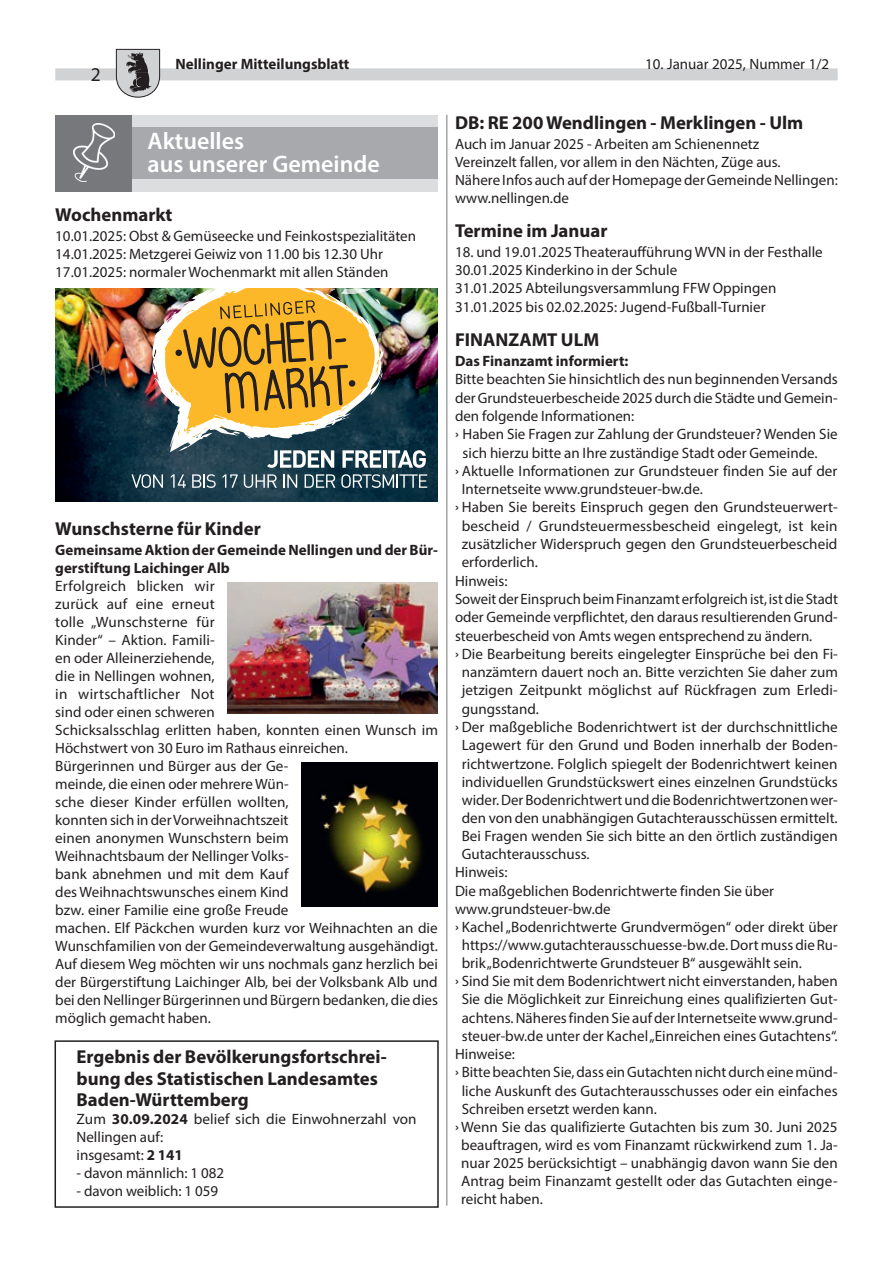
<style>
.page{position:relative;width:893px;height:1263px;background:#fff}
.page>*{position:absolute;margin:0;border:0;box-sizing:border-box;transform-origin:0 0}
.t1{font:600 24px/22.5px "Myriad Pro";color:#fff}
.t2{font:19.5px "Myriad Pro";color:#231f20}
.t3{font:700 18.75px/21px "Myriad Pro";color:#231f20}
.t4{font:15px/18px "Myriad Pro";color:#231f20}
.t5{font:700 15px/18px "Myriad Pro";color:#231f20}
.s1{font-weight:700}
.s2{font-family:"Helvetica Neue LT Std"}
</style>
<div class="page">
<div style="left:55px;top:68px;width:783px;height:12px;background:#d1d2d4"></div>
<svg style="left:115px;top:49px;width:46px;height:49px"></svg>
<div style="left:55px;top:115px;width:383px;height:76px;background:#dcdddf"></div>
<div style="left:55px;top:128px;width:383px;height:51px;background:#a8a9ad"></div>
<div style="left:55px;top:115px;width:77px;height:76px;background:#76787b"></div>
<img style="left:74px;top:124px;width:40px;height:58px">
<img style="left:56px;top:289px;width:382px;height:212px">
<img style="left:152px;top:289px;width:274px;height:179px">
<svg style="left:131px;top:474px;width:32px;height:14px"></svg>
<svg style="left:192px;top:474px;width:24px;height:14px"></svg>
<svg style="left:283px;top:474px;width:14px;height:14px"></svg>
<svg style="left:305px;top:474px;width:30px;height:14px"></svg>
<svg style="left:171px;top:474px;width:15px;height:14px"></svg>
<svg style="left:223px;top:474px;width:15px;height:14px"></svg>
<svg style="left:244px;top:474px;width:33px;height:14px"></svg>
<svg style="left:341px;top:474px;width:86px;height:14px"></svg>
<hr style="left:446px;top:115px;width:1px;height:1090px;background:#76787b">
<img style="left:227px;top:583px;width:211px;height:130px">
<img style="left:301px;top:762px;width:137px;height:144px">
<div style="left:55px;top:1040px;width:384px;height:168px;border:2px solid #231f20"></div>
<h2 class="t2" style="left:91px;top:62px;width:12px">2</h2>
<p class="t5" style="left:176px;top:55px;width:175px">Nellinger Mitteilungsblatt</p>
<p class="t4" style="left:645px;top:55px;width:185px">10. Januar 2025, Nummer 1/2</p>
<h1 class="t1" style="left:148px;top:129px;width:234px">Aktuelles<br>aus unserer Gemeinde</h1>
<p class="t3" style="left:55px;top:203px;width:119px">Wochenmarkt</p>
<p class="t4" style="left:55px;top:227px;width:362px">10.01.2025: Obst &amp; Gemüseecke und Feinkostspezialitäten<br>14.01.2025: Metzgerei Geiwiz von 11.00 bis 12.30 Uhr<br>17.01.2025: normaler Wochenmarkt mit allen Ständen</p>
<p class="t3" style="left:55px;top:518px;width:207px">Wunschsterne für Kinder</p>
<p class="t5" style="left:55px;top:541px;width:384px">Gemeinsame Aktion der Gemeinde Nellingen und der Bür&shy;gerstiftung Laichinger Alb</p>
<p class="t4" style="left:55px;top:577px;width:384px">Erfolgreich blicken wir<br>zurück auf eine erneut<br>tolle „Wunschsterne für<br>Kinder“ – Aktion. Famili-<br>en oder Alleinerziehende,<br>die in Nellingen wohnen,<br>in wirtschaftlicher Not<br>sind oder einen schweren<br>Schicksalsschlag erlitten haben, konnten einen Wunsch im Höchstwert von 30 Euro im Rathaus einreichen.<br>Bürgerinnen und Bürger aus der Ge-<br>meinde, die einen oder mehrere Wün-<br>sche dieser Kinder erfüllen wollten,<br>konnten sich in der Vorweihnachtszeit<br>einen anonymen Wunschstern beim<br>Weihnachtsbaum der Nellinger Volks-<br>bank abnehmen und mit dem Kauf<br>des Weihnachtswunsches einem Kind<br>bzw. einer Familie eine große Freude<br>machen. Elf Päckchen wurden kurz vor Weihnachten an die Wunschfamilien von der Gemeindeverwaltung ausgehändigt.<br>Auf diesem Weg möchten wir uns nochmals ganz herzlich bei der Bürgerstiftung Laichinger Alb, bei der Volksbank Alb und bei den Nellinger Bürgerinnen und Bürgern bedanken, die dies möglich gemacht haben.</p>
<p class="t3" style="left:77px;top:1046px;width:312px">Ergebnis der Bevölkerungsfortschrei&shy;bung des Statistischen Landesamtes<br>Baden-Württemberg</p>
<p class="t4" style="left:77px;top:1109px;width:342px">Zum <span class="s1">30.09.2024</span> belief sich die Einwohnerzahl von<br>Nellingen auf:<br>insgesamt: <span class="s1">2 141</span></p>
<p class="t4" style="left:77px;top:1163px;width:149px">- davon männlich: 1 082</p>
<p class="t4" style="left:77px;top:1181px;width:143px">- davon weiblich: 1 059</p>
<p class="t3" style="left:455px;top:111px;width:350px">DB: RE 200 Wendlingen - Merklingen - Ulm</p>
<p class="t4" style="left:455px;top:135px;width:384px">Auch im Januar 2025 - Arbeiten am Schienennetz<br>Vereinzelt fallen, vor allem in den Nächten, Züge aus.<br>Nähere Infos auch auf der Homepage der Gemeinde Nellingen: www.nellingen.de</p>
<p class="t3" style="left:455px;top:219px;width:154px">Termine im Januar</p>
<p class="t4" style="left:455px;top:243px;width:369px">18. und 19.01.2025 Theateraufführung WVN in der Festhalle 30.01.2025 Kinderkino in der Schule<br>31.01.2025 Abteilungsversammlung FFW Oppingen 31.01.2025 bis 02.02.2025: Jugend-Fußball-Turnier</p>
<p class="t3" style="left:455px;top:328px;width:146px">FINANZAMT ULM</p>
<p class="t5" style="left:455px;top:351px;width:175px">Das Finanzamt informiert:</p>
<p class="t4" style="left:455px;top:370px;width:384px">Bitte beachten Sie hinsichtlich des nun beginnenden Versands</p>
<p class="t4" style="left:455px;top:388px;width:384px">der Grundsteuerbescheide 2025 durch die Städte und Gemein-</p>
<p class="t4" style="left:455px;top:407px;width:181px">den folgende Informationen:</p>
<p class="t4" style="left:455px;top:425px;width:384px"><span class="s2">›</span> Haben Sie Fragen zur Zahlung der Grundsteuer? Wenden Sie</p>
<p class="t4" style="left:463px;top:443px;width:356px">sich hierzu bitte an Ihre zuständige Stadt oder Gemeinde.</p>
<p class="t4" style="left:455px;top:461px;width:384px"><span class="s2">›</span> Aktuelle Informationen zur Grundsteuer finden Sie auf der</p>
<p class="t4" style="left:462px;top:480px;width:243px">Internetseite www.grundsteuer-bw.de.</p>
<p class="t4" style="left:455px;top:498px;width:384px"><span class="s2">›</span> Haben Sie bereits Einspruch gegen den Grundsteuerwert-</p>
<p class="t4" style="left:462px;top:516px;width:377px">bescheid / Grundsteuermessbescheid eingelegt, ist kein</p>
<p class="t4" style="left:462px;top:535px;width:377px">zusätzlicher Widerspruch gegen den Grundsteuerbescheid</p>
<p class="t4" style="left:462px;top:553px;width:78px">erforderlich.</p>
<p class="t4" style="left:455px;top:571px;width:54px">Hinweis:</p>
<p class="t4" style="left:455px;top:590px;width:384px">Soweit der Einspruch beim Finanzamt erfolgreich ist, ist die Stadt</p>
<p class="t4" style="left:455px;top:608px;width:384px">oder Gemeinde verpflichtet, den daraus resultierenden Grund-</p>
<p class="t4" style="left:455px;top:626px;width:359px">steuerbescheid von Amts wegen entsprechend zu ändern.</p>
<p class="t4" style="left:455px;top:644px;width:384px"><span class="s2">›</span> Die Bearbeitung bereits eingelegter Einsprüche bei den Fi-</p>
<p class="t4" style="left:462px;top:663px;width:378px">nanzämtern dauert noch an. Bitte verzichten Sie daher zum</p>
<p class="t4" style="left:462px;top:681px;width:377px">jetzigen Zeitpunkt möglichst auf Rückfragen zum Erledi-</p>
<p class="t4" style="left:462px;top:699px;width:79px">gungsstand.</p>
<p class="t4" style="left:455px;top:718px;width:384px"><span class="s2">›</span> Der maßgebliche Bodenrichtwert ist der durchschnittliche</p>
<p class="t4" style="left:462px;top:736px;width:377px">Lagewert für den Grund und Boden innerhalb der Boden-</p>
<p class="t4" style="left:462px;top:754px;width:377px">richtwertzone. Folglich spiegelt der Bodenrichtwert keinen</p>
<p class="t4" style="left:462px;top:772px;width:377px">individuellen Grundstückswert eines einzelnen Grundstücks</p>
<p class="t4" style="left:462px;top:790px;width:377px">wider. Der Bodenrichtwert und die Bodenrichtwertzonen wer-</p>
<p class="t4" style="left:462px;top:809px;width:377px">den von den unabhängigen Gutachterausschüssen ermittelt.</p>
<p class="t4" style="left:462px;top:827px;width:377px">Bei Fragen wenden Sie sich bitte an den örtlich zuständigen</p>
<p class="t4" style="left:462px;top:845px;width:129px">Gutachterausschuss.</p>
<p class="t4" style="left:455px;top:863px;width:54px">Hinweis:</p>
<p class="t4" style="left:455px;top:881px;width:321px">Die maßgeblichen Bodenrichtwerte finden Sie über</p>
<p class="t4" style="left:455px;top:899px;width:157px">www.grundsteuer-bw.de</p>
<p class="t4" style="left:455px;top:917px;width:384px"><span class="s2">›</span> Kachel „Bodenrichtwerte Grundvermögen“ oder direkt über</p>
<p class="t4" style="left:462px;top:936px;width:377px">https://www.gutachterausschuesse-bw.de. Dort muss die Ru-</p>
<p class="t4" style="left:462px;top:954px;width:342px">brik „Bodenrichtwerte Grundsteuer B“ ausgewählt sein.</p>
<p class="t4" style="left:455px;top:972px;width:384px"><span class="s2">›</span> Sind Sie mit dem Bodenrichtwert nicht einverstanden, haben</p>
<p class="t4" style="left:462px;top:990px;width:377px">Sie die Möglichkeit zur Einreichung eines qualifizierten Gut-</p>
<p class="t4" style="left:462px;top:1008px;width:377px">achtens. Näheres finden Sie auf der Internetseite www.grund-</p>
<p class="t4" style="left:462px;top:1026px;width:377px">steuer-bw.de unter der Kachel „Einreichen eines Gutachtens“.</p>
<p class="t4" style="left:455px;top:1045px;width:62px">Hinweise:</p>
<p class="t4" style="left:455px;top:1063px;width:384px"><span class="s2">›</span> Bitte beachten Sie, dass ein Gutachten nicht durch eine münd-</p>
<p class="t4" style="left:462px;top:1081px;width:377px">liche Auskunft des Gutachterausschusses oder ein einfaches</p>
<p class="t4" style="left:462px;top:1099px;width:197px">Schreiben ersetzt werden kann.</p>
<p class="t4" style="left:455px;top:1118px;width:384px"><span class="s2">›</span> Wenn Sie das qualifizierte Gutachten bis zum 30. Juni 2025</p>
<p class="t4" style="left:461px;top:1136px;width:378px">beauftragen, wird es vom Finanzamt rückwirkend zum 1. Ja-</p>
<p class="t4" style="left:461px;top:1154px;width:378px">nuar 2025 berücksichtigt – unabhängig davon wann Sie den</p>
<p class="t4" style="left:461px;top:1172px;width:378px">Antrag beim Finanzamt gestellt oder das Gutachten einge-</p>
<p class="t4" style="left:461px;top:1190px;width:83px">reicht haben.</p>
</div>
